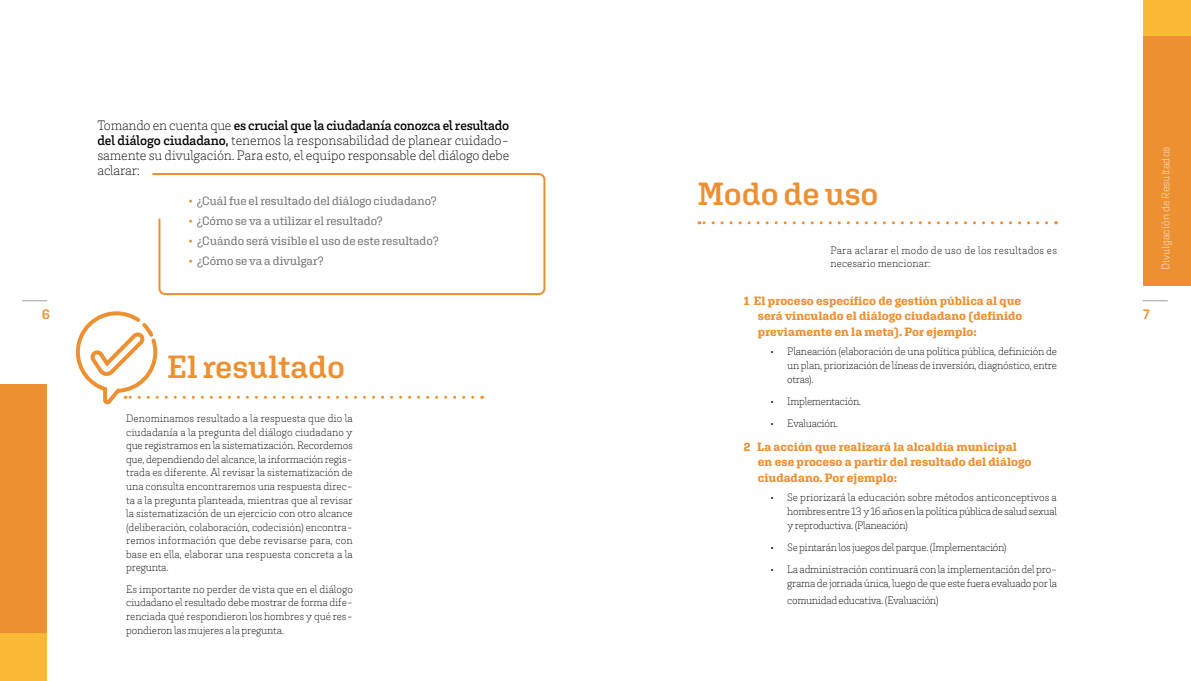
<style>
.page{position:relative;width:1191px;height:681px;background:#fff}
.page>*{position:absolute;margin:0;border:0;box-sizing:border-box;transform-origin:0 0}
.t1{font:600 32px "Aglet Slab";letter-spacing:-.01em;color:#ec9031}
.t2{font:200 14px/15.1px "Brix Slab";letter-spacing:-.01em;color:#000;text-align:justify}
.t3{font:600 14px "Aglet Slab";color:#ec9031}
.t4{font:700 12px/15.4px "Aglet Slab";color:#ec9031;text-align:justify}
.t5{font:12px "Aglet Slab";letter-spacing:-.01em;color:#706f6f}
.t6{font:200 11px/13.5px "Brix Slab";letter-spacing:-.025em;color:#000;text-align:justify}
.t7{font:200 11px/13px "Brix Slab";letter-spacing:.02em;color:#000}
.t8{font:200 11px "Aglet Sans";letter-spacing:-.005em;color:#fff}
.s1{font-weight:500}
.s2{color:#ec9031}
</style>
<div class="page">
<div style="left:1142px;top:0;width:49px;height:285px;background:#ec9031"></div>
<div style="left:1142px;top:0;width:49px;height:36px;background:#f8ba34"></div>
<svg style="left:1142px;top:300px;width:25px;height:1px"></svg>
<div style="left:0;top:384px;width:47px;height:296px;background:#ec9031"></div>
<div style="left:0;top:633px;width:47px;height:47px;background:#f8ba34"></div>
<svg style="left:22px;top:300px;width:25px;height:1px"></svg>
<svg style="left:152px;top:173px;width:394px;height:123px"></svg>
<svg style="left:75px;top:311px;width:398px;height:93px"></svg>
<svg style="left:699px;top:221px;width:347px;height:3px"></svg>
<p class="t2" style="left:97px;top:117px;width:413px">Tomando en cuenta que <span class="s1">es crucial que la ciudadanía conozca el resultado del diálogo ciudadano,</span> tenemos la responsabilidad de planear cuidado&shy;samente su divulgación. Para esto, el equipo responsable del diálogo debe aclarar:</p>
<p class="t5" style="left:188px;top:194px;width:250px"><span class="s2">•</span> ¿Cuál fue el resultado del diálogo ciudadano?</p>
<p class="t5" style="left:188px;top:214px;width:196px"><span class="s2">•</span> ¿Cómo se va a utilizar el resultado?</p>
<p class="t5" style="left:188px;top:234px;width:251px"><span class="s2">•</span> ¿Cuándo será visible el uso de este resultado?</p>
<p class="t5" style="left:188px;top:254px;width:137px"><span class="s2">•</span> ¿Cómo se va a divulgar?</p>
<h1 class="t1" style="left:697px;top:174px;width:183px">Modo de uso</h1>
<p class="t7" style="left:830px;top:243px;width:228px">Para aclarar el modo de uso de los resultados es necesario mencionar:</p>
<p class="t4" style="left:758px;top:292px;width:266px;text-indent:-14px">1 El proceso específico de gestión pública al que será vinculado el diálogo ciudadano (definido previamente en la meta). Por ejemplo:</p>
<p class="t6" style="left:787px;top:344px;width:271px;line-height:14px;text-indent:-18px">• Planeación (elaboración de una política pública, definición de un plan, priorización de líneas de inversión, diagnóstico, entre otras).</p>
<p class="t6" style="left:769px;top:394px;width:93px">• Implementación.</p>
<p class="t6" style="left:769px;top:416px;width:70px">• Evaluación.</p>
<p class="t4" style="left:758px;top:438px;width:275px;text-align:left;text-indent:-14px">2 La acción que realizará la alcaldía municipal en ese proceso a partir del resultado del diálogo ciudadano. Por ejemplo:</p>
<p class="t6" style="left:787px;top:490px;width:271px;line-height:14px;text-indent:-18px">• Se priorizará la educación sobre métodos anticonceptivos a hombres entre 13 y 16 años en la política pública de salud sexual y reproductiva. (Planeación)</p>
<p class="t6" style="left:769px;top:540px;width:239px">• Se pintarán los juegos del parque. (Implementación)</p>
<p class="t6" style="left:769px;top:562px;width:289px;line-height:14px;text-align:right">• La administración continuará con la implementación del pro&shy;grama de jornada única, luego de que este fuera evaluado por la</p>
<p class="t6" style="left:787px;top:592px;width:153px">comunidad educativa. (Evaluación)</p>
<p class="t3" style="left:42px;top:305px;width:10px">6</p>
<p class="t3" style="left:1142px;top:305px;width:8px">7</p>
<h1 class="t1" style="left:167px;top:347px;width:179px">El resultado</h1>
<p class="t6" style="left:126px;top:411px;width:228px">Denominamos resultado a la respuesta que dio la ciudadanía a la pregunta del diálogo ciudadano y que registramos en la sistematización. Recordemos que, dependiendo del alcance, la información regis&shy;trada es diferente. Al revisar la sistematización de una consulta encontraremos una respuesta direc&shy;ta a la pregunta planteada, mientras que al revisar la sistematización de un ejercicio con otro alcance (deliberación, colaboración, codecisión) encontra&shy;remos información que debe revisarse para, con base en ella, elaborar una respuesta concreta a la pregunta.</p>
<p class="t6" style="left:126px;top:582px;width:228px">Es importante no perder de vista que en el diálogo ciudadano el resultado debe mostrar de forma dife&shy;renciada qué respondieron los hombres y qué res&shy;pondieron las mujeres a la pregunta.</p>
<p class="t8" style="left:1159px;top:270px;width:125px;rotate:-90deg">Divulgación de Resultados</p>
</div>
